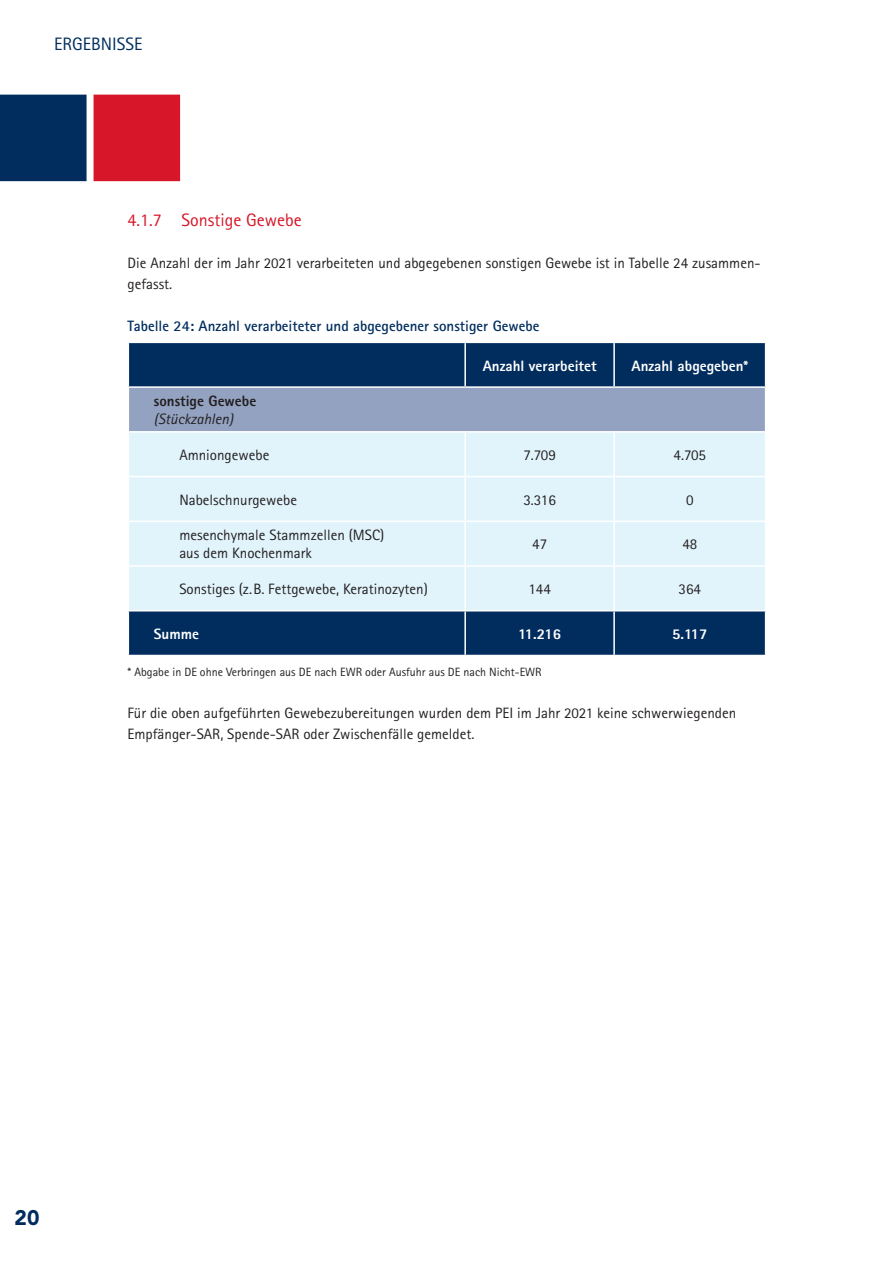
<style>
.page{position:relative;width:893px;height:1263px;background:#fff}
.page>*{position:absolute;margin:0;border:0;box-sizing:border-box;transform-origin:0 0}
.t1{font:900 21px "Avenir";color:#002d5e}
.t2{font:18px "Rotis Sans Serif";color:#d71729}
.t3{font:18px "Rotis Sans Serif";color:#002d5e}
.t4{font:15px/21px "Rotis Sans Serif";color:#231f20}
.t5{font:700 15px "Rotis Sans Serif";color:#002d5e}
.t6{font:800 15px "Rotis Sans Serif";color:#fff}
.t7{font:800 15px "Rotis Sans Serif";color:#231f20}
.t8{font:italic 15px "Rotis Sans Serif";color:#231f20}
.t9{font:12px "Rotis Sans Serif";color:#231f20}
</style>
<div class="page">
<div style="left:0;top:95px;width:87px;height:86px;background:#002d5e"></div>
<div style="left:94px;top:95px;width:86px;height:86px;background:#d71729"></div>
<div style="left:129px;top:343px;width:636px;height:312px;background:#002d5e"></div>
<div style="left:128px;top:387px;width:638px;height:45px;background:#93a2c1"></div>
<div style="left:129px;top:433px;width:636px;height:177px;background:#e1f4fc"></div>
<hr style="left:464px;top:343px;width:2px;height:43px;background:#fff">
<hr style="left:613px;top:343px;width:2px;height:43px;background:#fff">
<hr style="left:128px;top:386px;width:337px;height:2px;background:#fff">
<hr style="left:128px;top:388px;width:1px;height:43px;background:#fff">
<hr style="left:465px;top:386px;width:149px;height:2px;background:#fff">
<hr style="left:614px;top:386px;width:152px;height:2px;background:#fff">
<hr style="left:765px;top:388px;width:1px;height:43px;background:#fff">
<hr style="left:128px;top:431px;width:337px;height:2px;background:#fff">
<hr style="left:465px;top:431px;width:149px;height:2px;background:#fff">
<hr style="left:464px;top:433px;width:2px;height:43px;background:#fff">
<hr style="left:614px;top:431px;width:152px;height:2px;background:#fff">
<hr style="left:613px;top:433px;width:2px;height:43px;background:#fff">
<hr style="left:128px;top:476px;width:337px;height:1px;background:#fff">
<hr style="left:465px;top:476px;width:149px;height:1px;background:#fff">
<hr style="left:464px;top:477px;width:2px;height:43px;background:#fff">
<hr style="left:614px;top:476px;width:152px;height:1px;background:#fff">
<hr style="left:613px;top:477px;width:2px;height:43px;background:#fff">
<hr style="left:128px;top:520px;width:337px;height:2px;background:#fff">
<hr style="left:465px;top:520px;width:149px;height:2px;background:#fff">
<hr style="left:464px;top:522px;width:2px;height:43px;background:#fff">
<hr style="left:614px;top:520px;width:152px;height:2px;background:#fff">
<hr style="left:613px;top:522px;width:2px;height:43px;background:#fff">
<hr style="left:128px;top:565px;width:337px;height:2px;background:#fff">
<hr style="left:465px;top:565px;width:149px;height:2px;background:#fff">
<hr style="left:464px;top:567px;width:2px;height:43px;background:#fff">
<hr style="left:614px;top:565px;width:152px;height:2px;background:#fff">
<hr style="left:613px;top:567px;width:2px;height:43px;background:#fff">
<hr style="left:128px;top:610px;width:337px;height:1px;background:#fff">
<hr style="left:465px;top:610px;width:149px;height:1px;background:#fff">
<hr style="left:464px;top:611px;width:2px;height:44px;background:#fff">
<hr style="left:614px;top:610px;width:152px;height:1px;background:#fff">
<hr style="left:613px;top:611px;width:2px;height:44px;background:#fff">
<p class="t3" style="left:54px;top:33px;width:90px">ERGEBNISSE</p>
<p class="t2" style="left:128px;top:210px;width:176px">4.1.7 Sonstige Gewebe</p>
<p class="t4" style="left:128px;top:253px;width:635px">Die Anzahl der im Jahr 2021 verarbeiteten und abgegebenen sonstigen Gewebe ist in Tabelle 24 zusammen&shy;gefasst.</p>
<p class="t5" style="left:128px;top:317px;width:413px">Tabelle 24: Anzahl verarbeiteter und abgegebener sonstiger Gewebe</p>
<p class="t6" style="left:483px;top:356px;width:115px">Anzahl verarbeitet</p>
<p class="t6" style="left:631px;top:356px;width:118px">Anzahl abgegeben*</p>
<p class="t7" style="left:154px;top:392px;width:104px">sonstige Gewebe</p>
<p class="t8" style="left:154px;top:410px;width:81px">(Stückzahlen)</p>
<p class="t4" style="left:179px;top:444px;width:91px">Amniongewebe</p>
<p class="t4" style="left:523px;top:444px;width:34px">7.709</p>
<p class="t4" style="left:674px;top:444px;width:34px">4.705</p>
<p class="t4" style="left:179px;top:489px;width:119px">Nabelschnurgewebe</p>
<p class="t4" style="left:523px;top:489px;width:34px">3.316</p>
<p class="t4" style="left:686px;top:489px;width:9px">0</p>
<p class="t4" style="left:179px;top:526px;width:206px;line-height:18px">mesenchymale Stammzellen (MSC) aus dem Knochenmark</p>
<p class="t4" style="left:532px;top:534px;width:16px">47</p>
<p class="t4" style="left:682px;top:534px;width:16px">48</p>
<p class="t4" style="left:179px;top:578px;width:250px">Sonstiges (z.B. Fettgewebe, Keratinozyten)</p>
<p class="t4" style="left:528px;top:578px;width:24px">144</p>
<p class="t4" style="left:679px;top:578px;width:24px">364</p>
<p class="t6" style="left:154px;top:624px;width:47px">Summe</p>
<p class="t6" style="left:518px;top:624px;width:45px">11.216</p>
<p class="t6" style="left:672px;top:624px;width:37px">5.117</p>
<p class="t9" style="left:128px;top:664px;width:416px">* Abgabe in DE ohne Verbringen aus DE nach EWR oder Ausfuhr aus DE nach Nicht-EWR</p>
<p class="t4" style="left:128px;top:702px;width:610px">Für die oben aufgeführten Gewebezubereitungen wurden dem PEI im Jahr 2021 keine schwerwiegenden<br>Empfänger-SAR, Spende-SAR oder Zwischenfälle gemeldet.</p>
<h1 class="t1" style="left:15px;top:1205px;width:26px">20</h1>
</div>
